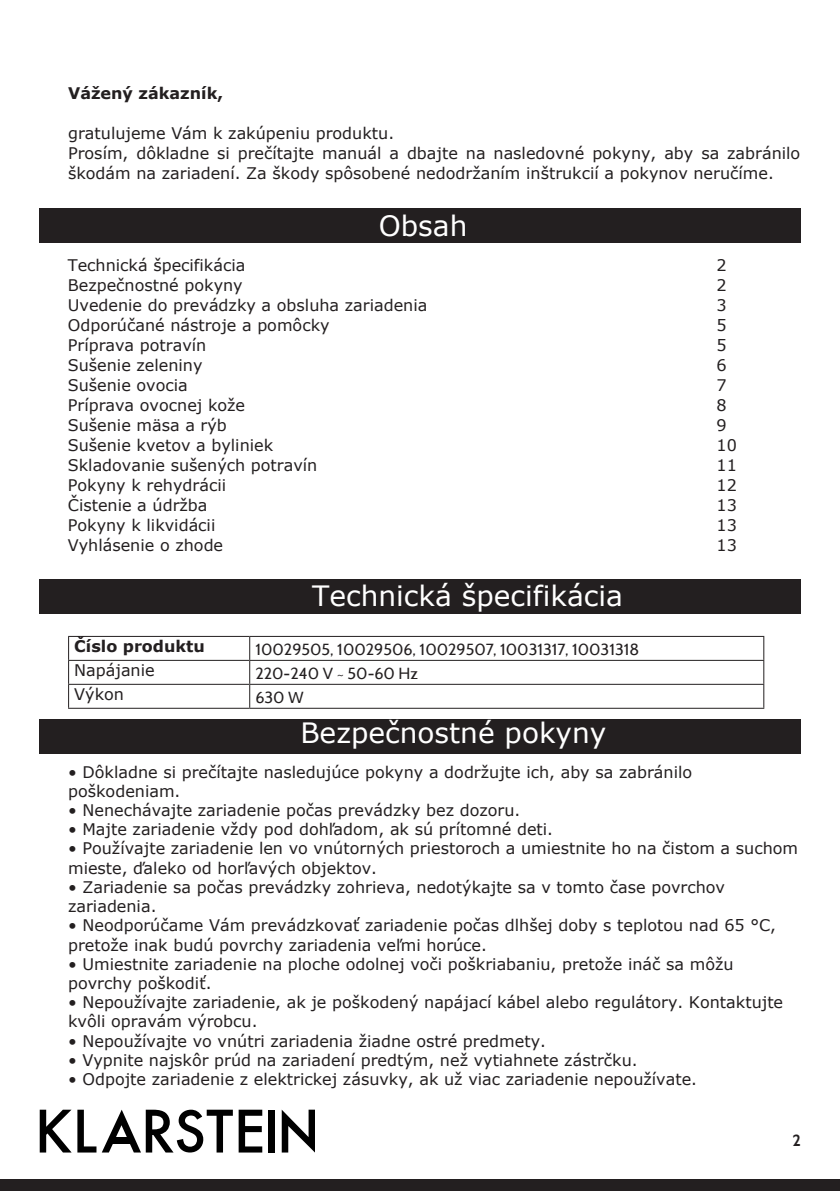
<style>
.page{position:relative;width:840px;height:1191px;background:#fff}
.page>*{position:absolute;margin:0;border:0;box-sizing:border-box;transform-origin:0 0}
.t1{font:28px "Verdana";color:#fff}
.t2{font:16px/19.2px "Verdana";color:#231f20}
.t3{font:16px "Cabin";color:#231f20}
.t4{font:700 16px "Verdana";color:#231f20}
.t5{font:700 16px "Cabin";color:#231f20}
</style>
<div class="page">
<div style="left:0;top:1179px;width:839px;height:12px;background:#231f20"></div>
<svg style="left:40px;top:1109px;width:56px;height:43px"></svg>
<div style="left:268px;top:1109px;width:7px;height:43px;background:#000"></div>
<svg style="left:102px;top:1109px;width:160px;height:43px"></svg>
<div style="left:110px;top:1137px;width:23px;height:6px;background:#000"></div>
<svg style="left:281px;top:1109px;width:34px;height:43px"></svg>
<div style="left:40px;top:208px;width:760px;height:34px;background:#231f20"></div>
<div style="left:40px;top:579px;width:760px;height:35px;background:#231f20"></div>
<div style="left:40px;top:719px;width:760px;height:35px;background:#231f20"></div>
<hr style="left:68px;top:636px;width:181px;height:1px;background:#231f20">
<hr style="left:249px;top:636px;width:514px;height:1px;background:#231f20">
<hr style="left:68px;top:660px;width:181px;height:1px;background:#231f20">
<hr style="left:249px;top:660px;width:514px;height:1px;background:#231f20">
<hr style="left:68px;top:684px;width:181px;height:1px;background:#231f20">
<svg style="left:68px;top:637px;width:1px;height:71px"></svg>
<hr style="left:249px;top:684px;width:514px;height:1px;background:#231f20">
<svg style="left:249px;top:637px;width:1px;height:71px"></svg>
<hr style="left:68px;top:708px;width:181px;height:1px;background:#231f20">
<hr style="left:249px;top:708px;width:514px;height:1px;background:#231f20">
<p class="t4" style="left:68px;top:81px;width:156px">Vážený zákazník,</p>
<p class="t2" style="left:68px;top:123px;width:733px;line-height:20px">gratulujeme Vám k zakúpeniu produktu.<br>Prosím, dôkladne si prečítajte manuál a dbajte na nasledovné pokyny, aby sa zabránilo škodám na zariadení. Za škody spôsobené nedodržaním inštrukcií a pokynov neručíme.</p>
<h1 class="t1" style="left:378px;top:206px;width:90px">Obsah</h1>
<p class="t2" style="left:68px;top:255px;width:179px">Technická špecifikácia</p>
<p class="t2" style="left:716px;top:255px;width:12px">2</p>
<p class="t2" style="left:68px;top:275px;width:176px">Bezpečnostné pokyny</p>
<p class="t2" style="left:716px;top:275px;width:12px">2</p>
<p class="t2" style="left:68px;top:295px;width:361px">Uvedenie do prevádzky a obsluha zariadenia</p>
<p class="t2" style="left:716px;top:295px;width:12px">3</p>
<p class="t2" style="left:68px;top:315px;width:263px">Odporúčané nástroje a pomôcky</p>
<p class="t2" style="left:716px;top:315px;width:12px">5</p>
<p class="t2" style="left:68px;top:335px;width:140px">Príprava potravín</p>
<p class="t2" style="left:716px;top:335px;width:12px">5</p>
<p class="t2" style="left:68px;top:355px;width:136px">Sušenie zeleniny</p>
<p class="t2" style="left:716px;top:355px;width:12px">6</p>
<p class="t2" style="left:68px;top:375px;width:121px">Sušenie ovocia</p>
<p class="t2" style="left:716px;top:375px;width:12px">7</p>
<p class="t2" style="left:68px;top:395px;width:179px">Príprava ovocnej kože</p>
<p class="t2" style="left:716px;top:395px;width:12px">8</p>
<p class="t2" style="left:68px;top:415px;width:160px">Sušenie mäsa a rýb</p>
<p class="t2" style="left:716px;top:415px;width:12px">9</p>
<p class="t2" style="left:68px;top:435px;width:207px">Sušenie kvetov a byliniek</p>
<p class="t2" style="left:716px;top:435px;width:22px">10</p>
<p class="t2" style="left:68px;top:455px;width:251px">Skladovanie sušených potravín</p>
<p class="t2" style="left:716px;top:455px;width:22px">11</p>
<p class="t2" style="left:68px;top:475px;width:160px">Pokyny k rehydrácii</p>
<p class="t2" style="left:716px;top:475px;width:22px">12</p>
<p class="t2" style="left:68px;top:495px;width:141px">Čistenie a údržba</p>
<p class="t2" style="left:716px;top:495px;width:22px">13</p>
<p class="t2" style="left:68px;top:515px;width:149px">Pokyny k likvidácii</p>
<p class="t2" style="left:716px;top:515px;width:22px">13</p>
<p class="t2" style="left:68px;top:535px;width:157px">Vyhlásenie o zhode</p>
<p class="t2" style="left:716px;top:535px;width:22px">13</p>
<h1 class="t1" style="left:312px;top:577px;width:312px">Technická špecifikácia</h1>
<p class="t4" style="left:74px;top:635px;width:132px">Číslo produktu</p>
<p class="t3" style="left:255px;top:639px;width:385px">10029505, 10029506, 10029507, 10031317, 10031318</p>
<p class="t2" style="left:74px;top:660px;width:82px">Napájanie</p>
<p class="t3" style="left:255px;top:663px;width:164px">220-240 V ~ 50-60 Hz</p>
<p class="t2" style="left:74px;top:684px;width:51px">Výkon</p>
<p class="t3" style="left:255px;top:687px;width:50px">630 W</p>
<h1 class="t1" style="left:300px;top:713px;width:307px">Bezpečnostné pokyny</h1>
<p class="t2" style="left:68px;top:762px;width:625px">• Dôkladne si prečítajte nasledujúce pokyny a dodržujte ich, aby sa zabránilo poškodeniam.</p>
<p class="t2" style="left:68px;top:800px;width:453px">• Nenechávajte zariadenie počas prevádzky bez dozoru.</p>
<p class="t2" style="left:68px;top:819px;width:486px">• Majte zariadenie vždy pod dohľadom, ak sú prítomné deti.</p>
<p class="t2" style="left:68px;top:839px;width:731px">• Používajte zariadenie len vo vnútorných priestoroch a umiestnite ho na čistom a suchom mieste, ďaleko od horľavých objektov.</p>
<p class="t2" style="left:68px;top:877px;width:658px">• Zariadenie sa počas prevádzky zohrieva, nedotýkajte sa v tomto čase povrchov zariadenia.</p>
<p class="t2" style="left:68px;top:915px;width:709px">• Neodporúčame Vám prevádzkovať zariadenie počas dlhšej doby s teplotou nad 65 °C, pretože inak budú povrchy zariadenia veľmi horúce.</p>
<p class="t2" style="left:68px;top:954px;width:666px">• Umiestnite zariadenie na ploche odolnej voči poškriabaniu, pretože ináč sa môžu povrchy poškodiť.</p>
<p class="t2" style="left:68px;top:992px;width:716px">• Nepoužívajte zariadenie, ak je poškodený napájací kábel alebo regulátory. Kontaktujte kvôli opravám výrobcu.</p>
<p class="t2" style="left:68px;top:1031px;width:479px">• Nepoužívajte vo vnútri zariadenia žiadne ostré predmety.</p>
<p class="t2" style="left:68px;top:1050px;width:570px">• Vypnite najskôr prúd na zariadení predtým, než vytiahnete zástrčku.</p>
<p class="t2" style="left:68px;top:1069px;width:630px">• Odpojte zariadenie z elektrickej zásuvky, ak už viac zariadenie nepoužívate.</p>
<p class="t5" style="left:792px;top:1130px;width:10px">2</p>
</div>
